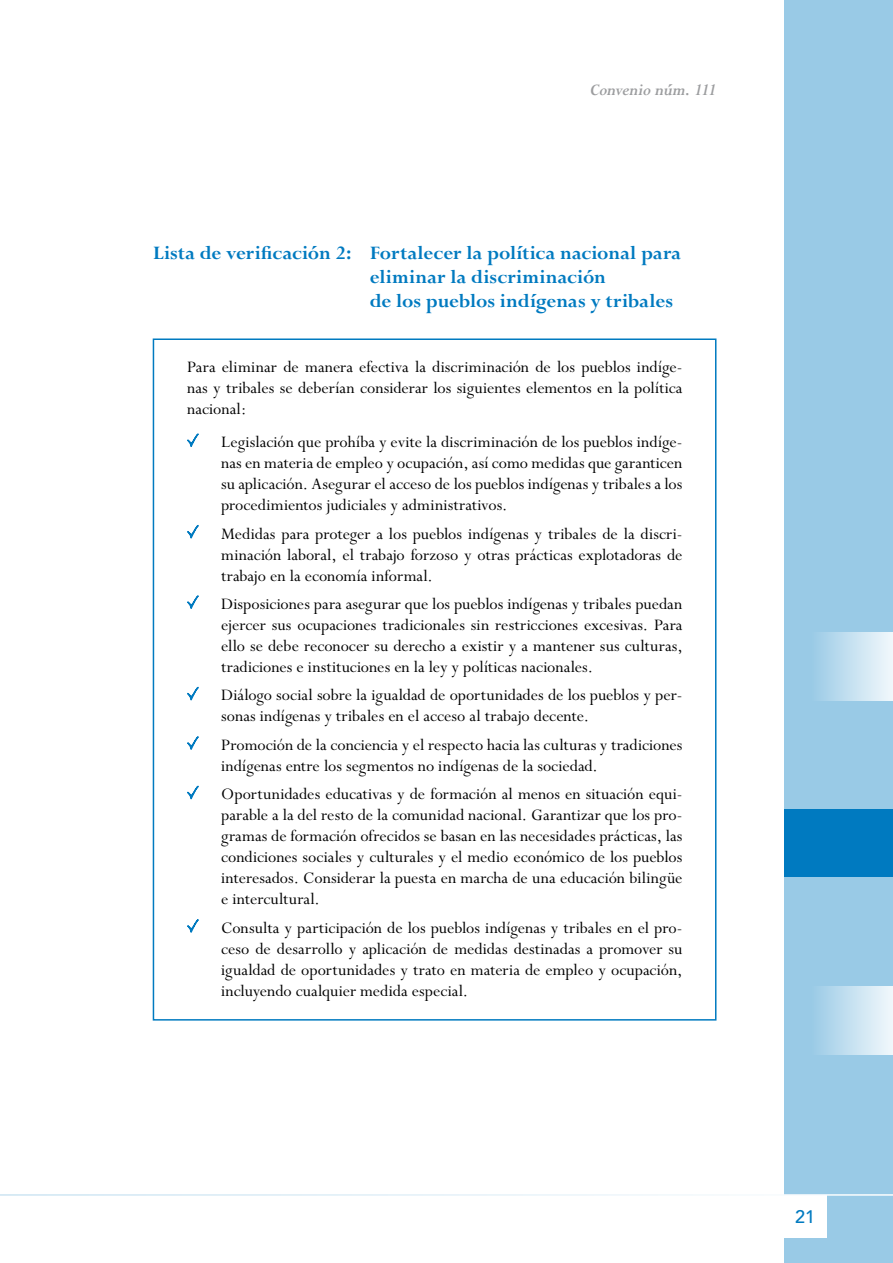
<style>
.page{position:relative;width:893px;height:1263px;background:#fff}
.page>*{position:absolute;margin:0;border:0;box-sizing:border-box;transform-origin:0 0}
.t1{font:700 21px/24px "Perpetua";letter-spacing:.005em;color:#007ac0}
.t2{font:18px/21px "Perpetua";color:#000;text-align:justify}
.t3{font:italic 700 18px "Perpetua";letter-spacing:-.02em;color:#9c9d9f}
.t4{font:500 18px "Avenir";color:#007ac0}
</style>
<div class="page">
<div style="left:785px;top:0;width:108px;height:1263px;background:#99cae6"></div>
<div style="left:784px;top:1195px;width:42px;height:42px;background:#fff"></div>
<div style="left:785px;top:987px;width:108px;height:68px;background:linear-gradient(to right,#88c1e2,#edf5fa)"></div>
<hr style="left:0;top:1194px;width:893px;height:2px;background:#fff">
<div style="left:784px;top:809px;width:109px;height:68px;background:#007ac0"></div>
<div style="left:785px;top:632px;width:108px;height:68px;background:linear-gradient(to right,#88c1e2,#edf5fa)"></div>
<svg style="left:187px;top:433px;width:12px;height:14px"></svg>
<svg style="left:187px;top:525px;width:12px;height:14px"></svg>
<svg style="left:187px;top:595px;width:12px;height:14px"></svg>
<svg style="left:187px;top:686px;width:12px;height:15px"></svg>
<svg style="left:187px;top:736px;width:12px;height:14px"></svg>
<svg style="left:187px;top:785px;width:12px;height:15px"></svg>
<svg style="left:187px;top:919px;width:12px;height:14px"></svg>
<p class="t3" style="left:590px;top:80px;width:128px">Convenio núm. 111</p>
<p class="t1" style="left:370px;top:242px;width:313px;text-indent:-217px">Lista de verificación 2: Fortalecer la política nacional para eliminar la discriminación<br>de los pueblos indígenas y tribales</p>
<p class="t2" style="left:187px;top:357px;width:497px">Para eliminar de manera efectiva la discriminación de los pueblos indíge&shy;nas y tribales se deberían considerar los siguientes elementos en la política nacional:</p>
<p class="t2" style="left:221px;top:432px;width:463px">Legislación que prohíba y evite la discriminación de los pueblos indíge&shy;nas en materia de empleo y ocupación, así como medidas que garanticen su aplicación. Asegurar el acceso de los pueblos indígenas y tribales a los procedimientos judiciales y administrativos.</p>
<p class="t2" style="left:221px;top:523px;width:463px">Medidas para proteger a los pueblos indígenas y tribales de la discri&shy;minación laboral, el trabajo forzoso y otras prácticas explotadoras de trabajo en la economía informal.</p>
<p class="t2" style="left:221px;top:594px;width:463px">Disposiciones para asegurar que los pueblos indígenas y tribales puedan ejercer sus ocupaciones tradicionales sin restricciones excesivas. Para ello se debe reconocer su derecho a existir y a mantener sus culturas, tradiciones e instituciones en la ley y políticas nacionales.</p>
<p class="t2" style="left:221px;top:685px;width:463px">Diálogo social sobre la igualdad de oportunidades de los pueblos y per&shy;sonas indígenas y tribales en el acceso al trabajo decente.</p>
<p class="t2" style="left:221px;top:735px;width:463px">Promoción de la conciencia y el respecto hacia las culturas y tradiciones indígenas entre los segmentos no indígenas de la sociedad.</p>
<p class="t2" style="left:221px;top:784px;width:463px">Oportunidades educativas y de formación al menos en situación equi&shy;parable a la del resto de la comunidad nacional. Garantizar que los pro&shy;gramas de formación ofrecidos se basan en las necesidades prácticas, las condiciones sociales y culturales y el medio económico de los pueblos interesados. Considerar la puesta en marcha de una educación bilingüe e intercultural.</p>
<p class="t2" style="left:221px;top:918px;width:463px">Consulta y participación de los pueblos indígenas y tribales en el pro&shy;ceso de desarrollo y aplicación de medidas destinadas a promover su igualdad de oportunidades y trato en materia de empleo y ocupación, incluyendo cualquier medida especial.</p>
<p class="t4" style="left:795px;top:1207px;width:9px">21</p>
</div>
